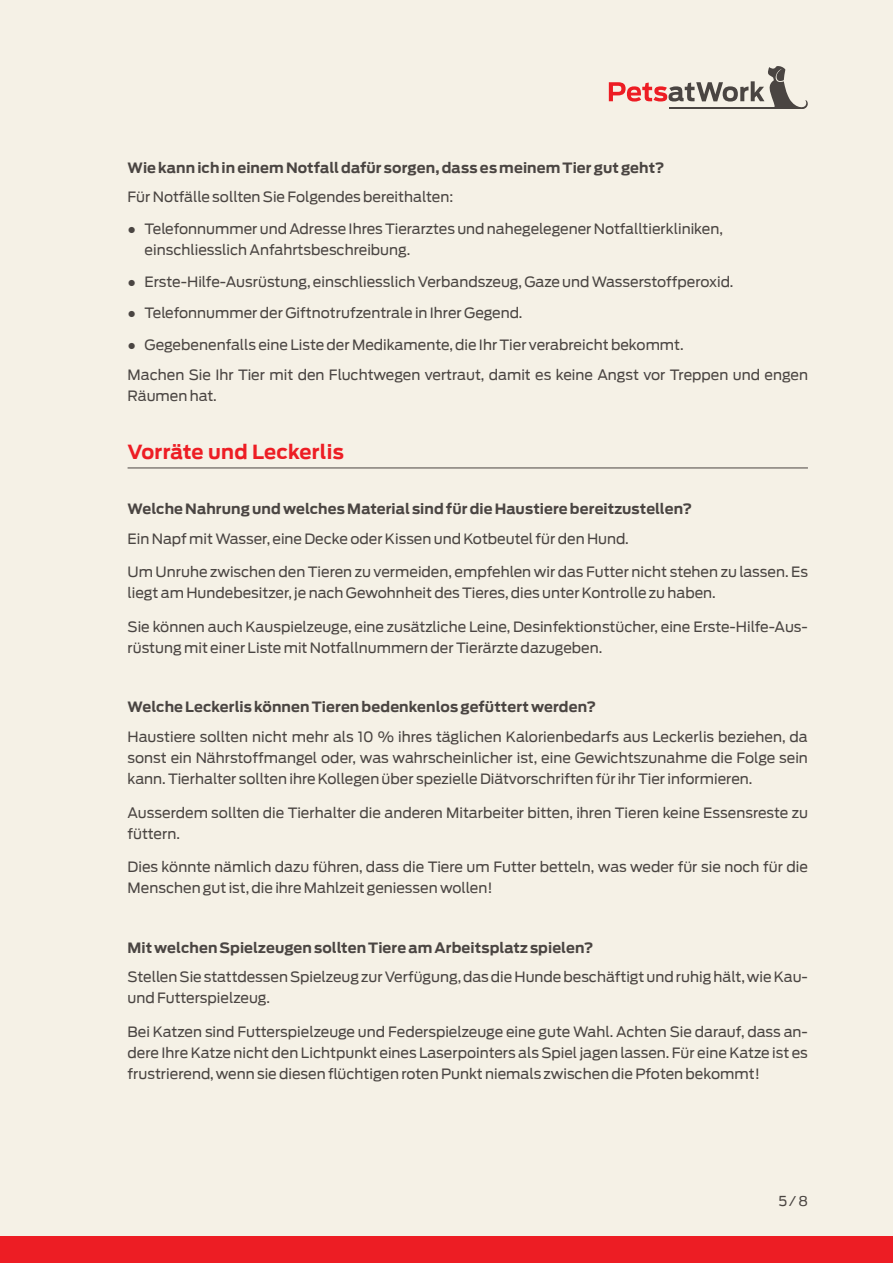
<style>
.page{position:relative;width:893px;height:1263px;background:#f5f1e6}
.page>*{position:absolute;margin:0;border:0;box-sizing:border-box;transform-origin:0 0}
.t1{font:700 19.5px "Antenna";letter-spacing:.01em;color:#ed1d24}
.t2{font:14.25px/21px "Antenna";color:#4a4542}
.t3{font:700 14.25px "Antenna";letter-spacing:.005em;color:#4a4542}
.t4{font:13.5px "Antenna";color:#4a4542}
.s1{font-family:"Arial"}
</style>
<div class="page">
<div style="left:0;top:1236px;width:893px;height:27px;background:#ed1d24"></div>
<svg style="left:609px;top:66px;width:199px;height:43px"></svg>
<hr style="left:128px;top:468px;width:680px;height:1px;background:#4a4542">
<p class="t3" style="left:128px;top:159px;width:539px">Wie kann ich in einem Notfall dafür sorgen, dass es meinem Tier gut geht?</p>
<p class="t2" style="left:128px;top:187px;width:327px">Für Notfälle sollten Sie Folgendes bereithalten:</p>
<p class="t2" style="left:145px;top:219px;width:580px;text-indent:-17px"><span class="s1">●</span> Telefonnummer und Adresse Ihres Tierarztes und nahegelegener Notfalltierkliniken, einschliesslich Anfahrtsbeschreibung.</p>
<p class="t2" style="left:128px;top:271px;width:607px"><span class="s1">●</span> Erste-Hilfe-Ausrüstung, einschliesslich Verbandszeug, Gaze und Wasserstoffperoxid.</p>
<p class="t2" style="left:128px;top:303px;width:396px"><span class="s1">●</span> Telefonnummer der Giftnotrufzentrale in Ihrer Gegend.</p>
<p class="t2" style="left:128px;top:330px;width:682px;line-height:29.5px"><span class="s1">●</span> Gegebenenfalls eine Liste der Medikamente, die Ihr Tier verabreicht bekommt.<br>Machen Sie Ihr Tier mit den Fluchtwegen vertraut, damit es keine Angst vor Treppen und engen</p>
<p class="t2" style="left:128px;top:385px;width:91px">Räumen hat.</p>
<h1 class="t1" style="left:128px;top:440px;width:218px">Vorräte und Leckerlis</h1>
<p class="t3" style="left:128px;top:500px;width:566px">Welche Nahrung und welches Material sind für die Haustiere bereitzustellen?</p>
<p class="t2" style="left:128px;top:528px;width:503px">Ein Napf mit Wasser, eine Decke oder Kissen und Kotbeutel für den Hund.</p>
<p class="t2" style="left:128px;top:562px;width:682px">Um Unruhe zwischen den Tieren zu vermeiden, empfehlen wir das Futter nicht stehen zu lassen. Es liegt am Hundebesitzer, je nach Gewohnheit des Tieres, dies unter Kontrolle zu haben.</p>
<p class="t2" style="left:128px;top:616px;width:682px">Sie können auch Kauspielzeuge, eine zusätzliche Leine, Desinfektionstücher, eine Erste-Hilfe-Aus&shy;rüstung mit einer Liste mit Notfallnummern der Tierärzte dazugeben.</p>
<p class="t3" style="left:128px;top:699px;width:470px">Welche Leckerlis können Tieren bedenkenlos gefüttert werden?</p>
<p class="t2" style="left:128px;top:726px;width:682px;text-align:justify">Haustiere sollten nicht mehr als 10 % ihres täglichen Kalorienbedarfs aus Leckerlis beziehen, da sonst ein Nährstoffmangel oder, was wahrscheinlicher ist, eine Gewichtszunahme die Folge sein kann. Tierhalter sollten ihre Kollegen über spezielle Diätvorschriften für ihr Tier informieren.</p>
<p class="t2" style="left:128px;top:802px;width:682px">Ausserdem sollten die Tierhalter die anderen Mitarbeiter bitten, ihren Tieren keine Essensreste zu füttern.</p>
<p class="t2" style="left:128px;top:857px;width:682px">Dies könnte nämlich dazu führen, dass die Tiere um Futter betteln, was weder für sie noch für die<br>Menschen gut ist, die ihre Mahlzeit geniessen wollen!</p>
<p class="t3" style="left:128px;top:939px;width:467px">Mit welchen Spielzeugen sollten Tiere am Arbeitsplatz spielen?</p>
<p class="t2" style="left:128px;top:967px;width:682px">Stellen Sie stattdessen Spielzeug zur Verfügung, das die Hunde beschäftigt und ruhig hält, wie Kau&shy;und Futterspielzeug.</p>
<p class="t2" style="left:128px;top:1021px;width:682px;text-align:justify">Bei Katzen sind Futterspielzeuge und Federspielzeuge eine gute Wahl. Achten Sie darauf, dass an&shy;dere Ihre Katze nicht den Lichtpunkt eines Laserpointers als Spiel jagen lassen. Für eine Katze ist es frustrierend, wenn sie diesen flüchtigen roten Punkt niemals zwischen die Pfoten bekommt!</p>
<p class="t4" style="left:778px;top:1193px;width:31px">5 / 8</p>
</div>
